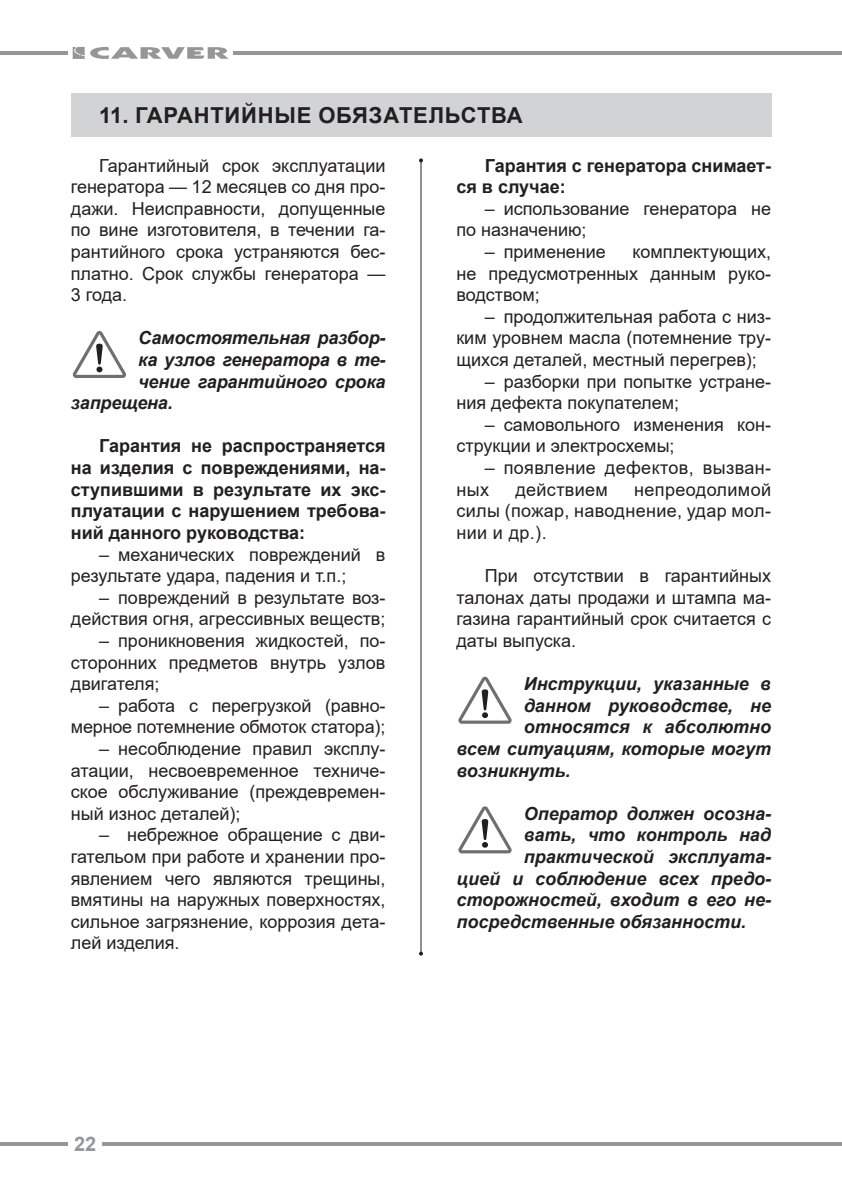
<style>
.page{position:relative;width:842px;height:1191px;background:#fff}
.page>*{position:absolute;margin:0;border:0;box-sizing:border-box;transform-origin:0 0}
.t1{font:700 22px "Arial";letter-spacing:.035em;color:#231f20}
.t2{font:700 20px "Arial";color:#949698}
.t3{font:18px/21.6px "Arial";color:#231f20;text-align:justify}
.t4{font:italic 700 18px "Arial";color:#231f20}
.t5{font:700 18px/21.6px "Arial";color:#231f20;text-align:justify}
.t6{font:18px/21.6px "Arial";letter-spacing:.02em;color:#231f20}
</style>
<div class="page">
<hr style="left:234px;top:51px;width:608px;height:4px;background:#949698">
<hr style="left:102px;top:1142px;width:740px;height:3px;background:#949698">
<hr style="left:0;top:51px;width:68px;height:4px;background:#949698">
<svg style="left:0;top:1142px;width:68px;height:3px"></svg>
<svg style="left:73px;top:47px;width:156px;height:12px"></svg>
<svg style="left:73px;top:331px;width:53px;height:47px"></svg>
<div style="left:71px;top:94px;width:700px;height:43px;background:#d1d3d4"></div>
<svg style="left:458px;top:676px;width:54px;height:47px"></svg>
<svg style="left:458px;top:806px;width:54px;height:47px"></svg>
<hr style="left:420px;top:160px;width:1px;height:793px;background:#231f20">
<svg style="left:419px;top:158px;width:4px;height:4px"></svg>
<svg style="left:419px;top:951px;width:4px;height:4px"></svg>
<p class="t1" style="left:99px;top:100px;width:425px">11. ГАРАНТИЙНЫЕ ОБЯЗАТЕЛЬСТВА</p>
<p class="t5" style="left:456px;top:155px;width:316px;text-indent:28px">Гарантия с генератора снимает&shy;ся в случае:</p>
<p class="t3" style="left:456px;top:197px;width:316px;text-indent:28px">– использование генератора не по назначению;</p>
<p class="t3" style="left:485px;top:241px;width:123px">– применение</p>
<p class="t3" style="left:71px;top:154px;width:316px;text-indent:28px">Гарантийный срок эксплуатации генератора — 12 месяцев со дня про&shy;дажи. Неисправности, допущенные по вине изготовителя, в течении га&shy;рантийного срока устраняются бес&shy;платно. Срок службы генератора — 3 года.</p>
<p class="t4" style="left:138px;top:326px;width:249px">Самостоятельная разбор-</p>
<p class="t4" style="left:138px;top:348px;width:249px">ка узлов генератора в те-</p>
<p class="t4" style="left:138px;top:369px;width:249px">чение гарантийного срока</p>
<p class="t4" style="left:71px;top:391px;width:103px">запрещена.</p>
<p class="t5" style="left:71px;top:435px;width:316px;text-indent:28px">Гарантия не распространяется на изделия с повреждениями, на&shy;ступившими в результате их экс&shy;плуатации с нарушением требова&shy;ний данного руководства:</p>
<p class="t3" style="left:71px;top:543px;width:316px;text-indent:28px">– механических повреждений в результате удара, падения и т.п.;</p>
<p class="t3" style="left:71px;top:586px;width:316px;text-align:right">– повреждений в результате воз&shy;действия огня, агрессивных веществ;</p>
<p class="t3" style="left:71px;top:629px;width:316px;text-indent:28px">– проникновения жидкостей, по&shy;сторонних предметов внутрь узлов двигателя;</p>
<p class="t3" style="left:71px;top:694px;width:316px;text-align:right">– работа с перегрузкой (равно&shy;мерное потемнение обмоток статора);</p>
<p class="t3" style="left:71px;top:737px;width:316px;text-indent:28px">– несоблюдение правил эксплу&shy;атации, несвоевременное техниче&shy;ское обслуживание (преждевремен&shy;ный износ деталей);</p>
<p class="t3" style="left:71px;top:824px;width:316px;text-indent:28px">– небрежное обращение с дви&shy;гательом при работе и хранении про&shy;явлением чего являются трещины, вмятины на наружных поверхностях, сильное загрязнение, коррозия дета&shy;лей изделия.</p>
<p class="t3" style="left:456px;top:241px;width:316px;text-indent:176px">комплектующих, не предусмотренных данным руко&shy;водством;</p>
<p class="t3" style="left:456px;top:305px;width:316px;text-indent:28px">– продолжительная работа с низ&shy;ким уровнем масла (потемнение тру&shy;щихся деталей, местный перегрев);</p>
<p class="t3" style="left:456px;top:370px;width:316px;text-indent:28px">– разборки при попытке устране&shy;ния дефекта покупателем;</p>
<p class="t3" style="left:456px;top:413px;width:316px;text-indent:28px">– самовольного изменения кон&shy;струкции и электросхемы;</p>
<p class="t6" style="left:456px;top:457px;width:316px;text-indent:28px">– появление дефектов, вызван&shy;ных</p>
<p class="t3" style="left:456px;top:478px;width:316px;text-indent:178px">непреодолимой силы (пожар, наводнение, удар мол&shy;нии и др.).</p>
<p class="t3" style="left:456px;top:565px;width:316px;text-indent:28px">При отсутствии в гарантийных талонах даты продажи и штампа ма&shy;газина гарантийный срок считается с даты выпуска.</p>
<p class="t4" style="left:524px;top:672px;width:249px">Инструкции, указанные в</p>
<p class="t4" style="left:524px;top:693px;width:249px">данном руководстве, не</p>
<p class="t4" style="left:524px;top:715px;width:249px">относятся к абсолютно</p>
<p class="t4" style="left:456px;top:736px;width:316px">всем ситуациям, которые могут</p>
<p class="t4" style="left:456px;top:758px;width:116px">возникнуть.</p>
<p class="t4" style="left:524px;top:801px;width:249px">Оператор должен осозна-</p>
<p class="t4" style="left:524px;top:823px;width:249px">вать, что контроль над</p>
<p class="t4" style="left:524px;top:844px;width:249px">практической эксплуата-</p>
<p class="t4" style="left:456px;top:866px;width:316px">цией и соблюдение всех предо-</p>
<p class="t4" style="left:456px;top:888px;width:316px">сторожностей, входит в его не-</p>
<p class="t4" style="left:456px;top:909px;width:291px">посредственные обязанности.</p>
<p class="t6" style="left:515px;top:478px;width:94px">действием</p>
<p class="t2" style="left:74px;top:1129px;width:24px">22</p>
</div>
